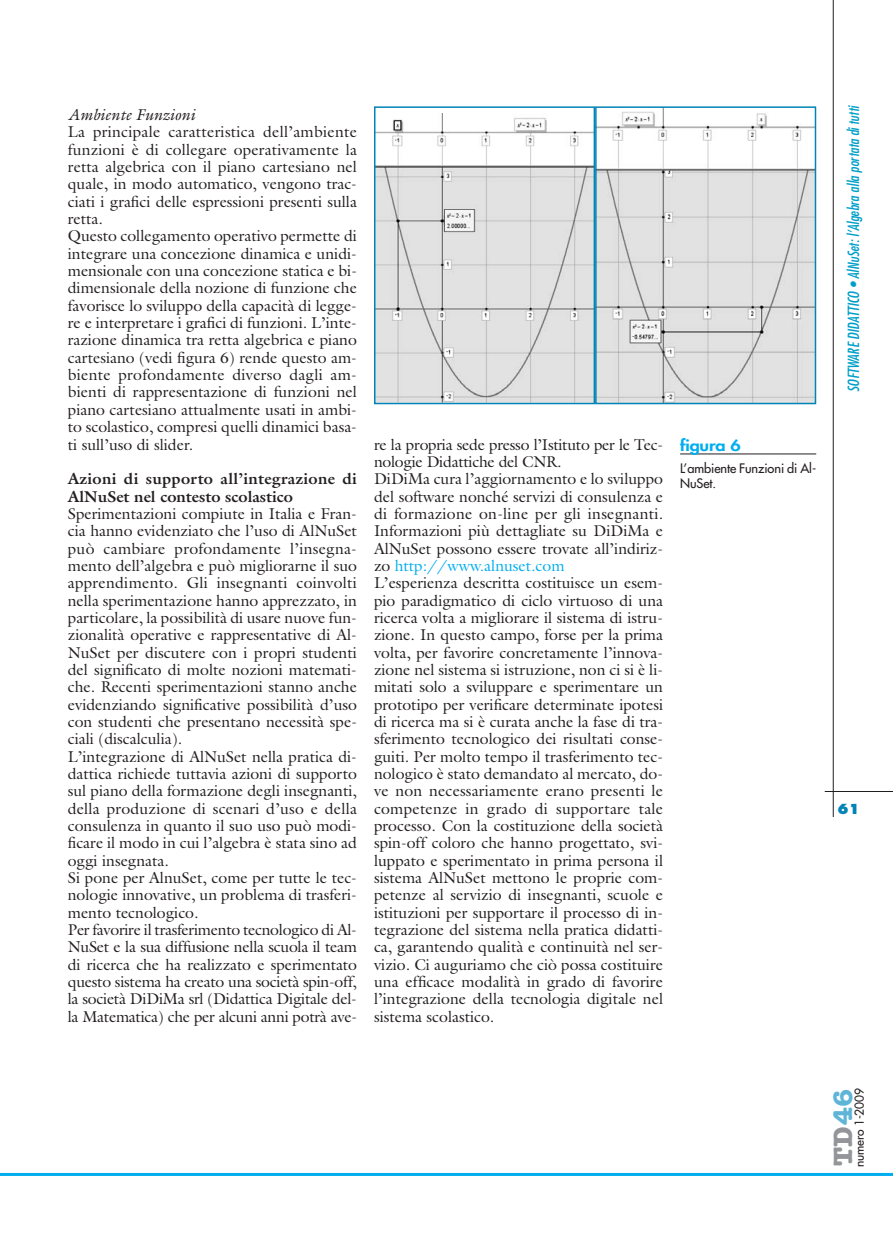
<style>
.page{position:relative;width:893px;height:1234px;background:#fff}
.page>*{position:absolute;margin:0;border:0;box-sizing:border-box;transform-origin:0 0}
.t1{font:700 27.45px "American Typewriter";color:#939598}
.t2{font:15.75px/17.2px "Galliard";color:#231f20}
.t3{font:700 15.75px/17.2px "Galliard";letter-spacing:.02em;color:#231f20}
.t4{font:italic 15.75px "Galliard";color:#231f20}
.t5{font:800 15.15px "Futura";color:#00aeef;scale:1.19 1}
.t6{font:italic condensed 15px "Futura";color:#009fc9}
.t7{font:800 13.5px "Futura";color:#0084b5}
.t8{font:12.75px/14.2px "Futura";letter-spacing:-.005em;color:#231f20}
.t9{font:12px "Futura";letter-spacing:-.01em;color:#231f20}
.s1{color:#00aeef}
.s2{color:#5fb5d7}
</style>
<div class="page">
<hr style="left:0;top:1172px;width:893px;height:3px;background:#00aeef">
<hr style="left:825px;top:791px;width:68px;height:1px;background:#231f20">
<hr style="left:833px;top:0;width:1px;height:816px;background:#231f20">
<img style="left:377px;top:113px;width:215px;height:288px">
<div style="left:374px;top:106px;width:221px;height:298px;border:2px solid #0084b5"></div>
<img style="left:598px;top:109px;width:215px;height:292px">
<div style="left:595px;top:106px;width:221px;height:298px;border:2px solid #0084b5"></div>
<hr style="left:680px;top:453px;width:136px;height:1px;background:#231f20">
<p class="t4" style="left:68px;top:109px;width:129px">Ambiente Funzioni</p>
<p class="t2" style="left:68px;top:125px;width:291px">La principale caratteristica dell’ambiente funzioni è di collegare operativamente la retta algebrica con il piano cartesiano nel quale, in modo automatico, vengono trac&shy;ciati i grafici delle espressioni presenti sulla retta.<br>Questo collegamento operativo permette di integrare una concezione dinamica e unidi&shy;mensionale con una concezione statica e bi&shy;dimensionale della nozione di funzione che favorisce lo sviluppo della capacità di legge&shy;re e interpretare i grafici di funzioni. L’inte&shy;razione dinamica tra retta algebrica e piano cartesiano (vedi figura 6) rende questo am&shy;biente profondamente diverso dagli am&shy;bienti di rappresentazione di funzioni nel piano cartesiano attualmente usati in ambi&shy;to scolastico, compresi quelli dinamici basa&shy;ti sull’uso di slider.</p>
<p class="t3" style="left:68px;top:471px;width:291px">Azioni di supporto all’integrazione di<br>AlNuSet nel contesto scolastico</p>
<p class="t2" style="left:68px;top:506px;width:291px">Sperimentazioni compiute in Italia e Fran&shy;cia hanno evidenziato che l’uso di AlNuSet può cambiare profondamente l’insegna&shy;mento dell’algebra e può migliorarne il suo apprendimento. Gli insegnanti coinvolti nella sperimentazione hanno apprezzato, in particolare, la possibilità di usare nuove fun&shy;zionalità operative e rappresentative di Al-NuSet per discutere con i propri studenti del significato di molte nozioni matemati&shy;che. Recenti sperimentazioni stanno anche evidenziando significative possibilità d’uso con studenti che presentano necessità spe&shy;ciali (discalculia).<br>L’integrazione di AlNuSet nella pratica di&shy;dattica richiede tuttavia azioni di supporto sul piano della formazione degli insegnanti, della produzione di scenari d’uso e della consulenza in quanto il suo uso può modi&shy;ficare il modo in cui l’algebra è stata sino ad oggi insegnata.<br>Si pone per AlnuSet, come per tutte le tec&shy;nologie innovative, un problema di trasferi&shy;mento tecnologico.<br>Per favorire il trasferimento tecnologico di Al-NuSet e la sua diffusione nella scuola il team di ricerca che ha realizzato e sperimentato questo sistema ha creato una società spin-off, la società DiDiMa srl (Didattica Digitale del&shy;la Matematica) che per alcuni anni potrà ave-</p>
<p class="t2" style="left:374px;top:437px;width:291px">re la propria sede presso l’Istituto per le Tec&shy;nologie Didattiche del CNR.<br>DiDiMa cura l’aggiornamento e lo sviluppo del software nonché servizi di consulenza e di formazione on-line per gli insegnanti.<br>Informazioni più dettagliate su DiDiMa e AlNuSet possono essere trovate all’indiriz&shy;zo <span class="s1">http://www.alnuset.com<br></span>L’esperienza descritta costituisce un esem&shy;pio paradigmatico di ciclo virtuoso di una ricerca volta a migliorare il sistema di istru&shy;zione. In questo campo, forse per la prima volta, per favorire concretamente l’innova&shy;zione nel sistema si istruzione, non ci si è li&shy;mitati solo a sviluppare e sperimentare un prototipo per verificare determinate ipotesi di ricerca ma si è curata anche la fase di tra&shy;sferimento tecnologico dei risultati conse&shy;guiti. Per molto tempo il trasferimento tec&shy;nologico è stato demandato al mercato, do&shy;ve non necessariamente erano presenti le competenze in grado di supportare tale processo. Con la costituzione della società spin-off coloro che hanno progettato, svi&shy;luppato e sperimentato in prima persona il sistema AlNuSet mettono le proprie com&shy;petenze al servizio di insegnanti, scuole e istituzioni per supportare il processo di in&shy;tegrazione del sistema nella pratica didatti&shy;ca, garantendo qualità e continuità nel ser&shy;vizio. Ci auguriamo che ciò possa costituire una efficace modalità in grado di favorire l’integrazione della tecnologia digitale nel sistema scolastico.</p>
<p class="t5" style="left:680px;top:438px;width:52px">figura 6</p>
<p class="t8" style="left:680px;top:462px;width:138px">L’ambiente Funzioni di Al-<br>NuSet.</p>
<p class="t6" style="left:847px;top:392px;width:289px;rotate:-90deg">SOFTWARE DIDATTICO • AlNuSet:l ’Alg ebra alla portata ditutti</p>
<p class="t7" style="left:837px;top:803px;width:24px">61</p>
<h1 class="t1" style="left:833px;top:1165px;width:79px;rotate:-90deg">TD<span class="s2">46</span></h1>
<p class="t9" style="left:853px;top:1166px;width:80px;rotate:-90deg">numero 1-2009</p>
</div>
